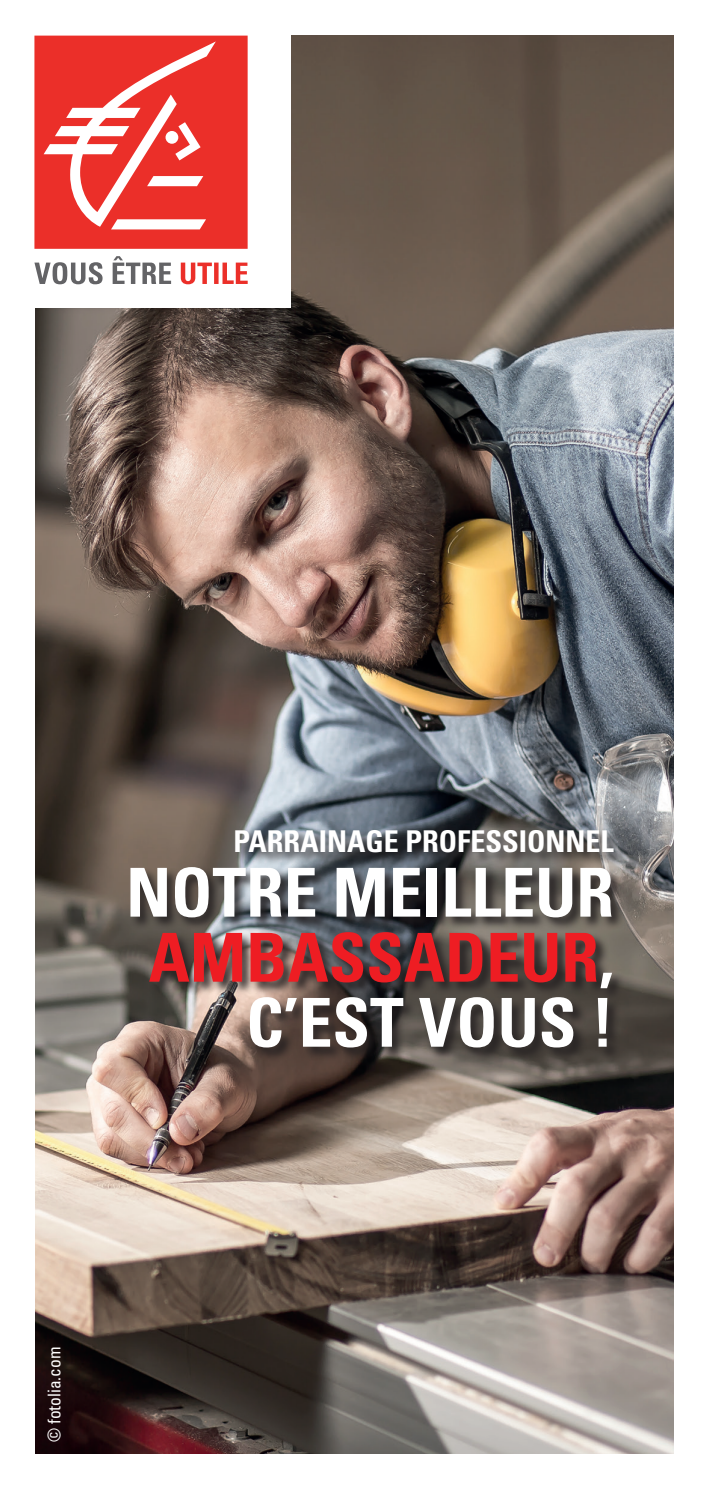
<style>
.page{position:relative;width:709px;height:1489px;background:#fff}
.page>*{position:absolute;margin:0;border:0;box-sizing:border-box;transform-origin:0 0}
.t1{font:700 condensed 67.5px/65px "Univers LT Std";color:#fff;text-align:right}
.t2{font:700 condensed 30px "Univers LT Std";color:#fff}
.t3{font:condensed 17.5px "Univers LT Std";color:#fff}
.s1{color:#ee1d23}
</style>
<div class="page">
<img style="left:35px;top:35px;width:638px;height:1418px">
<div style="left:130px;top:828px;width:498px;height:234px;background:#231f20;opacity:.85"></div>
<div style="left:9px;top:9px;width:282px;height:299px;background:#fff"></div>
<svg style="left:34px;top:36px;width:214px;height:213px;fill:#eb2f29"></svg>
<svg style="left:181px;top:262px;width:67px;height:22px"></svg>
<svg style="left:34px;top:256px;width:137px;height:28px"></svg>
<p class="t2" style="left:233px;top:822px;width:382px">PARRAINAGE PROFESSIONNEL</p>
<p class="t1" style="left:126px;top:859px;width:489px">NOTRE MEILLEUR<br><span class="s1">AMBASSADEUR</span>,<br>C’EST VOUS !</p>
<p class="t3" style="left:43px;top:1441px;width:97px;rotate:-90deg">© fotolia.com</p>
</div>
